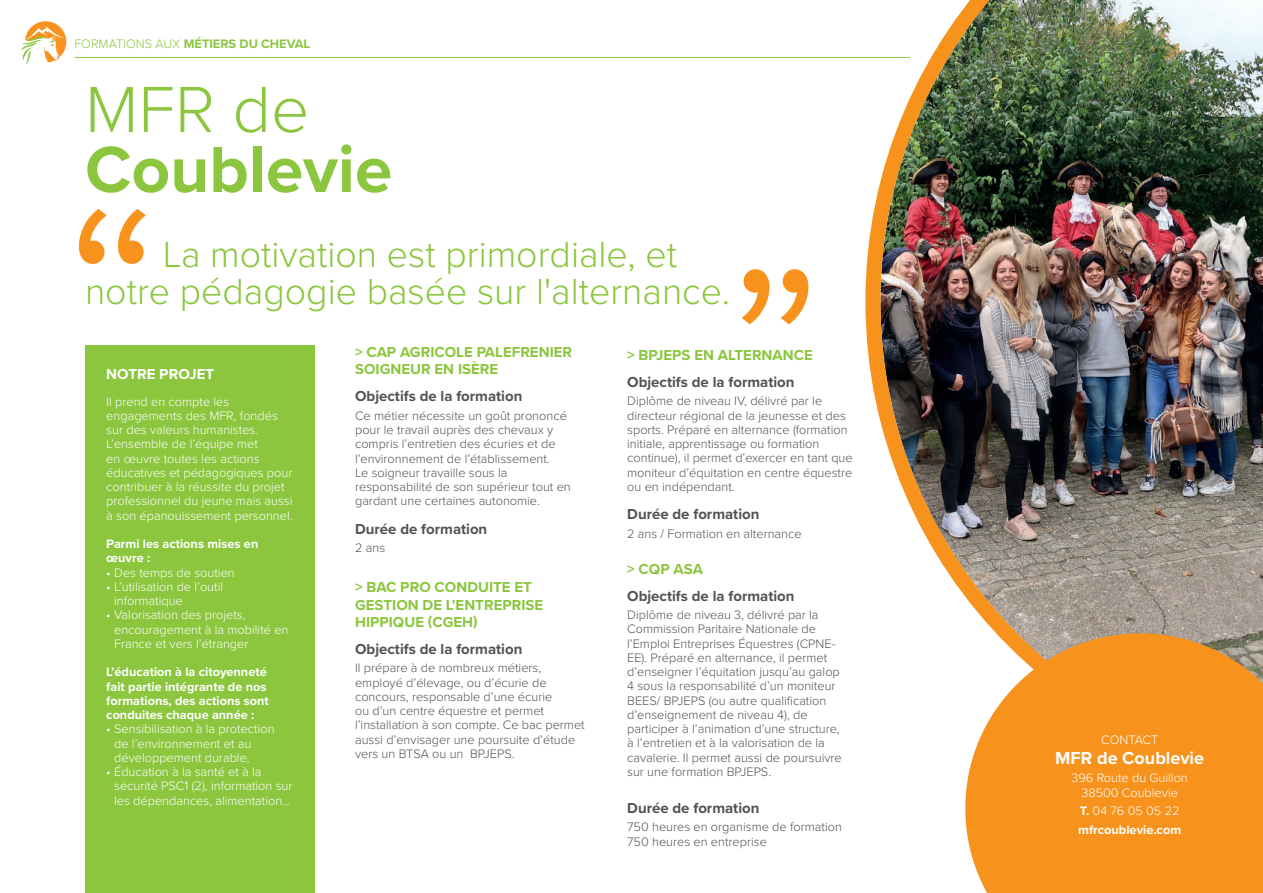
<style>
.page{position:relative;width:1263px;height:893px;background:#fff}
.page>*{position:absolute;margin:0;border:0;box-sizing:border-box;transform-origin:0 0}
.t1{font:300 275.7px "Proxima Nova";color:#f7931d}
.t2{font:700 67.5px "Proxima Nova";color:#8bc63e}
.t3{font:300 67.5px "Proxima Nova";color:#8bc63e}
.t4{font:300 37.5px/37.5px "Proxima Nova";color:#8bc63e}
.t5{font:700 18px "Proxima Nova";color:#fff}
.t6{font:700 15px "Proxima Nova";color:#505353}
.t7{font:700 15px/17.2px "Proxima Nova";color:#8bc63e}
.t8{font:700 15px "Proxima Nova";color:#fff}
.t9{font:300 12.75px/14.2px "Proxima Nova";color:#505353}
.t10{font:300 12.75px/14.2px "Proxima Nova";color:#fff}
.t11{font:700 12.75px/14.2px "Proxima Nova";color:#fff}
.t12{font:700 12.75px "Proxima Nova";color:#8bc63e}
.s1{font-weight:300}
</style>
<div class="page">
<svg style="left:21px;top:21px;width:45px;height:43px"></svg>
<img style="left:865px;top:0;width:398px;height:633px">
<svg style="left:965px;top:633px;width:298px;height:260px;fill:#f7931d"></svg>
<div style="left:85px;top:345px;width:230px;height:548px;background:#8bc63e"></div>
<hr style="left:74px;top:57px;width:836px;height:1px;background:#8bc63e">
<p class="t12" style="left:74px;top:34px;width:237px"><span class="s1">FORMATIONS AUX</span> MÉTIERS DU CHEVAL</p>
<h2 class="t3" style="left:85px;top:59px;width:226px">MFR de</h2>
<h2 class="t2" style="left:85px;top:119px;width:309px">Coublevie</h2>
<h1 class="t1" style="left:62px;top:98px;width:101px">“</h1>
<h3 class="t4" style="left:85px;top:234px;width:646px;text-indent:78px">La motivation est primordiale, et notre pédagogie basée sur l'alternance.</h3>
<h1 class="t1" style="left:726px;top:158px;width:101px">”</h1>
<p class="t8" style="left:106px;top:362px;width:109px">NOTRE PROJET</p>
<p class="t10" style="left:106px;top:394px;width:188px">Il prend en compte les engagements des MFR, fondés sur des valeurs humanistes.<br>L’ensemble de l’équipe met<br>en œuvre toutes les actions éducatives et pédagogiques pour contribuer à la réussite du projet professionnel du jeune mais aussi à son épanouissement personnel.</p>
<p class="t11" style="left:106px;top:536px;width:154px">Parmi les actions mises en œuvre :</p>
<p class="t10" style="left:106px;top:565px;width:130px">• Des temps de soutien</p>
<p class="t10" style="left:114px;top:579px;width:110px;text-indent:-8px">• L’utilisation de l’outil informatique</p>
<p class="t10" style="left:114px;top:607px;width:176px;text-indent:-8px">• Valorisation des projets, encouragement à la mobilité en<br>France et vers l’étranger</p>
<p class="t11" style="left:106px;top:665px;width:164px">L’éducation à la citoyenneté fait partie intégrante de nos formations, des actions sont conduites chaque année :</p>
<p class="t10" style="left:114px;top:721px;width:162px;text-indent:-8px">• Sensibilisation à la protection de l’environnement et au développement durable,</p>
<p class="t10" style="left:114px;top:764px;width:180px;text-indent:-8px">• Éducation à la santé et à la sécurité PSC1 (2), information sur les dépendances, alimentation…</p>
<p class="t7" style="left:355px;top:343px;width:219px">&gt; CAP AGRICOLE PALEFRENIER<br>SOIGNEUR EN ISÈRE</p>
<p class="t6" style="left:355px;top:385px;width:169px">Objectifs de la formation</p>
<p class="t9" style="left:355px;top:408px;width:217px">Ce métier nécessite un goût prononcé pour le travail auprès des chevaux y compris l’entretien des écuries et de l’environnement de l’établissement.<br>Le soigneur travaille sous la responsabilité de son supérieur tout en gardant une certaines autonomie.</p>
<p class="t6" style="left:355px;top:518px;width:134px">Durée de formation</p>
<p class="t9" style="left:355px;top:540px;width:32px">2 ans</p>
<p class="t7" style="left:355px;top:578px;width:190px">&gt; BAC PRO CONDUITE ET<br>GESTION DE L’ENTREPRISE<br>HIPPIQUE (CGEH)</p>
<p class="t6" style="left:355px;top:638px;width:169px">Objectifs de la formation</p>
<p class="t9" style="left:355px;top:660px;width:231px">Il prépare à de nombreux métiers, employé d’élevage, ou d’écurie de concours, responsable d’une écurie<br>ou d’un centre équestre et permet l’installation à son compte. Ce bac permet aussi d’envisager une poursuite d’étude vers un BTSA ou un BPJEPS.</p>
<p class="t7" style="left:627px;top:346px;width:187px">&gt; BPJEPS EN ALTERNANCE</p>
<p class="t6" style="left:627px;top:371px;width:169px">Objectifs de la formation</p>
<p class="t9" style="left:627px;top:393px;width:227px">Diplôme de niveau IV, délivré par le directeur régional de la jeunesse et des sports. Préparé en alternance (formation initiale, apprentissage ou formation continue), il permet d’exercer en tant que moniteur d’équitation en centre équestre ou en indépendant.</p>
<p class="t6" style="left:627px;top:503px;width:134px">Durée de formation</p>
<p class="t9" style="left:627px;top:526px;width:176px">2 ans / Formation en alternance</p>
<p class="t7" style="left:627px;top:560px;width:77px">&gt; CQP ASA</p>
<p class="t6" style="left:627px;top:584px;width:169px">Objectifs de la formation</p>
<p class="t9" style="left:627px;top:607px;width:216px">Diplôme de niveau 3, délivré par la Commission Paritaire Nationale de l’Emploi Entreprises Équestres (CPNE-EE). Préparé en alternance, il permet d’enseigner l’équitation jusqu’au galop 4 sous la responsabilité d’un moniteur BEES/ BPJEPS (ou autre qualification d’enseignement de niveau 4), de participer à l’animation d’une structure, à l’entretien et à la valorisation de la cavalerie. Il permet aussi de poursuivre sur une formation BPJEPS.</p>
<p class="t6" style="left:627px;top:797px;width:134px">Durée de formation</p>
<p class="t9" style="left:627px;top:819px;width:216px">750 heures en organisme de formation<br>750 heures en entreprise</p>
<p class="t10" style="left:1101px;top:732px;width:59px">CONTACT</p>
<h3 class="t5" style="left:1055px;top:744px;width:150px">MFR de Coublevie</h3>
<p class="t10" style="left:1071px;top:770px;width:118px;text-align:center">396 Route du Guillon<br>38500 Coublevie</p>
<p class="t11" style="left:1078px;top:801px;width:104px;line-height:18.5px">T. <span class="s1">04 76 05 05 22 </span>mfrcoublevie.com</p>
</div>
